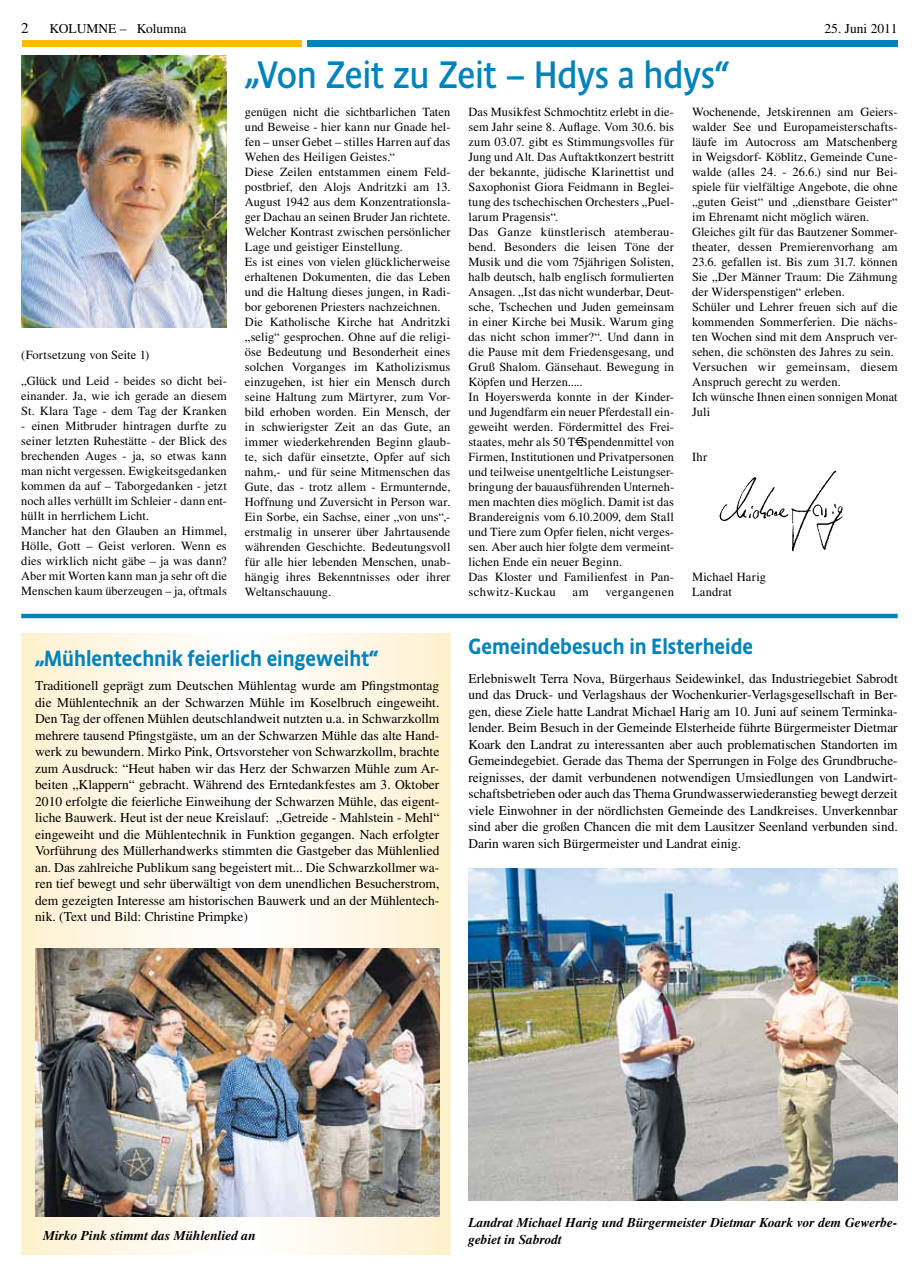
<style>
.page{position:relative;width:919px;height:1276px;background:#fff}
.page>*{position:absolute;margin:0;border:0;box-sizing:border-box;transform-origin:0 0}
.t1{font:39px "Absara Sans Head OT";letter-spacing:-.01em;color:#0083bb}
.t2{font:500 22.5px "Absara Sans Head OT";color:#0083bb}
.t3{font:15px "Times";color:#000}
.t4{font:13.5px/16.5px "Times";color:#000;text-align:justify}
.t5{font:italic 700 13.5px/16.5px "Times";color:#000}
.t6{font:12.45px/15px "Times";letter-spacing:.005em;color:#000}
.t7{font:12.45px "Times";letter-spacing:.03em;color:#000}
</style>
<div class="page">
<svg style="left:21px;top:634px;width:429px;height:620px"></svg>
<div style="left:22px;top:40px;width:280px;height:7px;background:#fabb00"></div>
<div style="left:307px;top:40px;width:590px;height:7px;background:#0083bb"></div>
<img style="left:21px;top:55px;width:206px;height:273px">
<img style="left:719px;top:470px;width:124px;height:82px">
<hr style="left:21px;top:614px;width:876px;height:4px;background:#0083bb">
<img style="left:468px;top:868px;width:429px;height:333px">
<img style="left:35px;top:948px;width:404px;height:268px">
<p class="t3" style="left:21px;top:20px;width:9px">2</p>
<p class="t4" style="left:49px;top:20px;width:139px">KOLUMNE – Kolumna</p>
<p class="t4" style="left:824px;top:20px;width:75px">25. Juni 2011</p>
<h1 class="t1" style="left:245px;top:51px;width:486px">„Von Zeit zu Zeit – Hdys a hdys“</h1>
<p class="t6" style="left:21px;top:342px;width:207px;line-height:25.5px">(Fortsetzung von Seite 1)<br>„Glück und Leid - beides so dicht bei-</p>
<p class="t6" style="left:21px;top:388px;width:207px">einander. Ja, wie ich gerade an diesem<br>St. Klara Tage - dem Tag der Kranken</p>
<p class="t6" style="left:21px;top:418px;width:207px">- einen Mitbruder hintragen durfte zu seiner letzten Ruhestätte - der Blick des brechenden Auges - ja, so etwas kann man nicht vergessen. Ewigkeitsgedanken kommen da auf – Taborgedanken - jetzt noch alles verhüllt im Schleier - dann ent&shy;hüllt in herrlichem Licht.<br>Mancher hat den Glauben an Himmel, Hölle, Gott – Geist verloren. Wenn es dies wirklich nicht gäbe – ja was dann?<br>Aber mit Worten kann man ja sehr oft die Menschen kaum überzeugen – ja, oftmals</p>
<p class="t6" style="left:245px;top:104px;width:207px">genügen nicht die sichtbarlichen Taten und Beweise - hier kann nur Gnade hel&shy;fen – unser Gebet – stilles Harren auf das Wehen des Heiligen Geistes.“<br>Diese Zeilen entstammen einem Feld&shy;postbrief, den Alojs Andritzki am 13.<br>August 1942 aus dem Konzentrationsla&shy;ger Dachau an seinen Bruder Jan richtete.<br>Welcher Kontrast zwischen persönlicher Lage und geistiger Einstellung.<br>Es ist eines von vielen glücklicherweise erhaltenen Dokumenten, die das Leben und die Haltung dieses jungen, in Radi&shy;bor geborenen Priesters nachzeichnen.<br>Die Katholische Kirche hat Andritzki „selig“ gesprochen. Ohne auf die religi&shy;öse Bedeutung und Besonderheit eines solchen Vorganges im Katholizismus einzugehen, ist hier ein Mensch durch seine Haltung zum Märtyrer, zum Vor&shy;bild erhoben worden. Ein Mensch, der in schwierigster Zeit an das Gute, an immer wiederkehrenden Beginn glaub&shy;te, sich dafür einsetzte, Opfer auf sich nahm,- und für seine Mitmenschen das Gute, das - trotz allem - Ermunternde, Hoffnung und Zuversicht in Person war.<br>Ein Sorbe, ein Sachse, einer „von uns“,- erstmalig in unserer über Jahrtausende währenden Geschichte. Bedeutungsvoll für alle hier lebenden Menschen, unab&shy;hängig ihres Bekenntnisses oder ihrer Weltanschauung.</p>
<p class="t6" style="left:468px;top:104px;width:207px">Das Musikfest Schmochtitz erlebt in die&shy;sem Jahr seine 8. Auflage. Vom 30.6. bis zum 03.07. gibt es Stimmungsvolles für Jung und Alt. Das Auftaktkonzert bestritt der bekannte, jüdische Klarinettist und Saxophonist Giora Feidmann in Beglei&shy;tung des tschechischen Orchesters „Puel&shy;larum Pragensis“.<br>Das Ganze künstlerisch atemberau&shy;bend. Besonders die leisen Töne der Musik und die vom 75jährigen Solisten, halb deutsch, halb englisch formulierten Ansagen. „Ist das nicht wunderbar, Deut&shy;sche, Tschechen und Juden gemeinsam in einer Kirche bei Musik. Warum ging das nicht schon immer?“. Und dann in die Pause mit dem Friedensgesang, und Gruß Shalom. Gänsehaut. Bewegung in Köpfen und Herzen.....<br>In Hoyerswerda konnte in der Kinder&shy;und Jugendfarm ein neuer Pferdestall ein&shy;geweiht werden. Fördermittel des Frei&shy;staates, mehr als 50 T€ Spendenmittel von Firmen, Institutionen und Privatpersonen und teilweise unentgeltliche Leistungser&shy;bringung der bauausführenden Unterneh&shy;men machten dies möglich. Damit ist das Brandereignis vom 6.10.2009, dem Stall und Tiere zum Opfer fielen, nicht verges&shy;sen. Aber auch hier folgte dem vermeint&shy;lichen Ende ein neuer Beginn.<br>Das Kloster und Familienfest in Pan&shy;schwitz-Kuckau</p>
<p class="t6" style="left:572px;top:584px;width:18px">am</p>
<p class="t7" style="left:605px;top:585px;width:70px">vergangenen</p>
<p class="t6" style="left:692px;top:104px;width:207px">Wochenende, Jetskirennen am Geiers&shy;walder See und Europameisterschafts&shy;läufe im Autocross am Matschenberg in Weigsdorf- Köblitz, Gemeinde Cune&shy;walde (alles 24. - 26.6.) sind nur Bei&shy;spiele für vielfältige Angebote, die ohne „guten Geist“ und „dienstbare Geister“ im Ehrenamt nicht möglich wären.<br>Gleiches gilt für das Bautzener Sommer&shy;theater, dessen Premierenvorhang am 23.6. gefallen ist. Bis zum 31.7. können Sie „Der Männer Traum: Die Zähmung der Widerspenstigen“ erleben.<br>Schüler und Lehrer freuen sich auf die kommenden Sommerferien. Die nächs&shy;ten Wochen sind mit dem Anspruch ver&shy;sehen, die schönsten des Jahres zu sein.<br>Versuchen wir gemeinsam, diesem Anspruch gerecht zu werden.<br>Ich wünsche Ihnen einen sonnigen Monat Juli</p>
<p class="t6" style="left:692px;top:449px;width:17px">Ihr</p>
<p class="t6" style="left:692px;top:569px;width:75px">Michael Harig<br>Landrat</p>
<h2 class="t2" style="left:35px;top:645px;width:344px">„Mühlentechnik feierlich eingeweiht“</h2>
<p class="t4" style="left:35px;top:677px;width:405px">Traditionell geprägt zum Deutschen Mühlentag wurde am Pfingstmontag die Mühlentechnik an der Schwarzen Mühle im Koselbruch eingeweiht.<br>Den Tag der offenen Mühlen deutschlandweit nutzten u.a. in Schwarzkollm mehrere tausend Pfingstgäste, um an der Schwarzen Mühle das alte Hand&shy;werk zu bewundern. Mirko Pink, Ortsvorsteher von Schwarzkollm, brachte zum Ausdruck: “Heut haben wir das Herz der Schwarzen Mühle zum Ar&shy;beiten „Klappern“ gebracht. Während des Erntedankfestes am 3. Oktober 2010 erfolgte die feierliche Einweihung der Schwarzen Mühle, das eigent&shy;liche Bauwerk. Heut ist der neue Kreislauf: „Getreide - Mahlstein - Mehl“ eingeweiht und die Mühlentechnik in Funktion gegangen. Nach erfolgter Vorführung des Müllerhandwerks stimmten die Gastgeber das Mühlenlied an. Das zahlreiche Publikum sang begeistert mit... Die Schwarzkollmer wa&shy;ren tief bewegt und sehr überwältigt von dem unendlichen Besucherstrom, dem gezeigten Interesse am historischen Bauwerk und an der Mühlentech&shy;nik. (Text und Bild: Christine Primpke)</p>
<h2 class="t2" style="left:468px;top:633px;width:286px">Gemeindebesuch in Elsterheide</h2>
<p class="t4" style="left:468px;top:669px;width:430px">Erlebniswelt Terra Nova, Bürgerhaus Seidewinkel, das Industriegebiet Sabrodt und das Druck- und Verlagshaus der Wochenkurier-Verlagsgesellschaft in Ber&shy;gen, diese Ziele hatte Landrat Michael Harig am 10. Juni auf seinem Terminka&shy;lender. Beim Besuch in der Gemeinde Elsterheide führte Bürgermeister Dietmar Koark den Landrat zu interessanten aber auch problematischen Standorten im Gemeindegebiet. Gerade das Thema der Sperrungen in Folge des Grundbruche&shy;reignisses, der damit verbundenen notwendigen Umsiedlungen von Landwirt&shy;schaftsbetrieben oder auch das Thema Grundwasserwiederanstieg bewegt derzeit viele Einwohner in der nördlichsten Gemeinde des Landkreises. Unverkennbar sind aber die großen Chancen die mit dem Lausitzer Seenland verbunden sind.<br>Darin waren sich Bürgermeister und Landrat einig.</p>
<p class="t5" style="left:43px;top:1226px;width:214px">Mirko Pink stimmt das Mühlenlied an</p>
<p class="t5" style="left:468px;top:1214px;width:430px">Landrat Michael Harig und Bürgermeister Dietmar Koark vor dem Gewerbe&shy;gebiet in Sabrodt</p>
</div>
